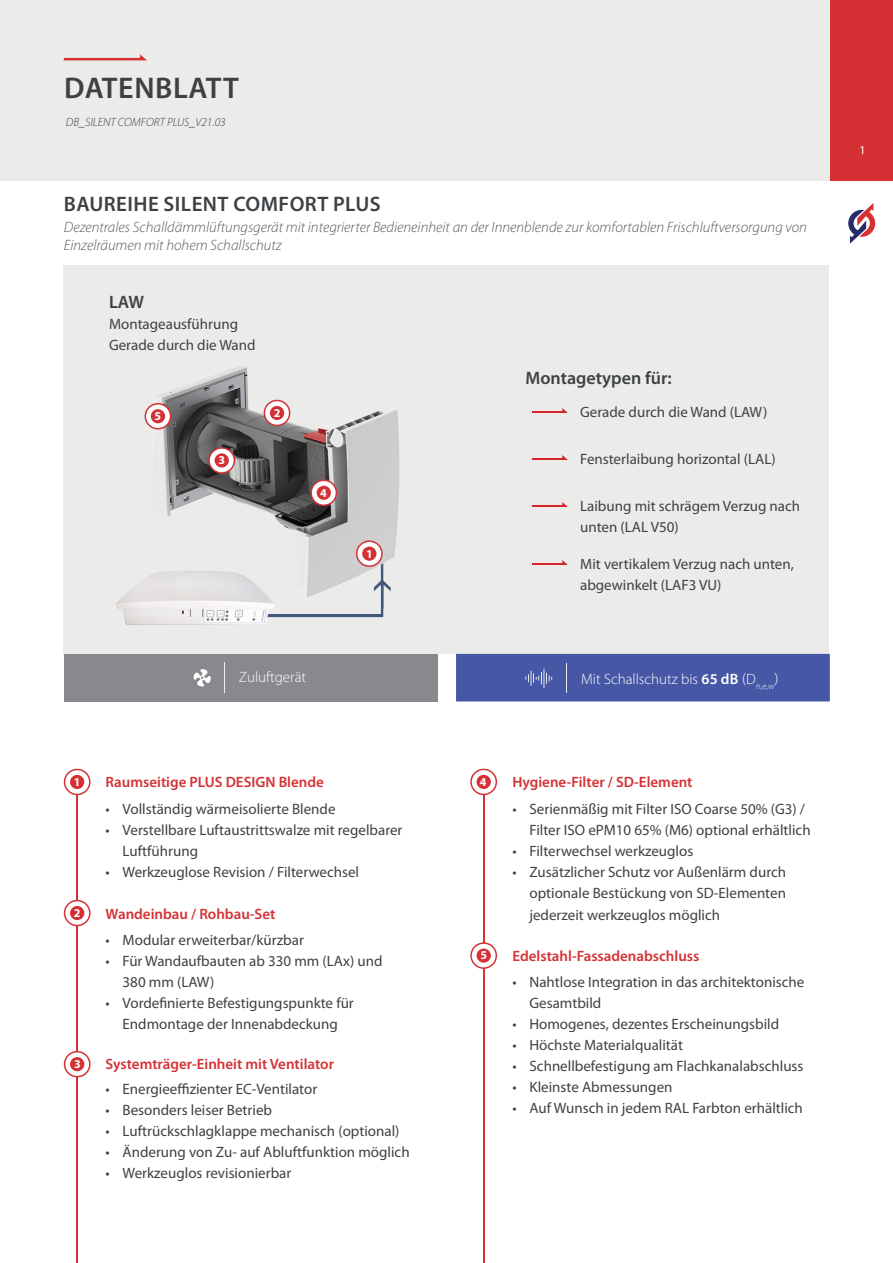
<style>
.page{position:relative;width:893px;height:1263px;background:#fff}
.page>*{position:absolute;margin:0;border:0;box-sizing:border-box;transform-origin:0 0}
.Kapitel-Headline{font:600 30px "Myriad Pro";letter-spacing:.02em;color:#3e4143}
.Baureihe-Headline{font:600 21px "Myriad Pro";letter-spacing:.02em;color:#3d4144}
.Bildbeschriftung_Headline{font:600 18px "Myriad Pro";color:#3d4144}
.t1{font:15px/21px "Myriad Pro";color:#3e4143}
.t2{font:italic 300 15px/18px "Myriad Pro";color:#57585a}
.Aufzählung{font:600 15px "Myriad Pro";color:#d53134}
.t3{font:300 15px "Myriad Pro";color:#fff}
.Bildbeschriftung{font:15px "Myriad Pro";color:#3d4144}
.Dateibezeichung_mit_Versionsnummer{font:italic 300 12px "Myriad Pro";color:#3e4143}
.t4{font:700 12px "Myriad Pro";color:#fff}
.Seitenzahl{font:12px "Myriad Pro";color:#fff}
.s1{font-weight:600}
</style>
<div class="page">
<div style="left:64px;top:266px;width:765px;height:388px;background:#ebebea"></div>
<div style="left:0;top:0;width:893px;height:181px;background:#ebebea"></div>
<svg style="left:848px;top:203px;width:27px;height:41px"></svg>
<div style="left:456px;top:654px;width:374px;height:47px;background:#4557a5"></div>
<hr style="left:566px;top:663px;width:1px;height:30px;background:#ececee">
<svg style="left:525px;top:668px;width:27px;height:20px"></svg>
<hr style="left:77px;top:780px;width:1px;height:483px;background:#d53134">
<hr style="left:483px;top:780px;width:1px;height:483px;background:#d53134">
<div style="left:64px;top:654px;width:374px;height:48px;background:#87898c"></div>
<hr style="left:225px;top:662px;width:1px;height:31px;background:#ececee">
<svg style="left:193px;top:669px;width:18px;height:18px"></svg>
<svg style="left:65px;top:769px;width:25px;height:25px"></svg>
<div style="left:64px;top:769px;width:27px;height:26px;border:2px solid #d53134;border-radius:50%"></div>
<div style="left:70px;top:775px;width:14px;height:14px;background:#d53134;border-radius:50%"></div>
<svg style="left:471px;top:769px;width:25px;height:25px"></svg>
<div style="left:470px;top:769px;width:27px;height:26px;border:2px solid #d53134;border-radius:50%"></div>
<div style="left:477px;top:775px;width:14px;height:14px;background:#d53134;border-radius:50%"></div>
<svg style="left:471px;top:943px;width:25px;height:25px"></svg>
<div style="left:470px;top:942px;width:27px;height:27px;border:2px solid #d53134;border-radius:50%"></div>
<div style="left:477px;top:948px;width:14px;height:15px;background:#d53134;border-radius:50%"></div>
<svg style="left:65px;top:900px;width:25px;height:25px"></svg>
<div style="left:64px;top:900px;width:27px;height:26px;border:2px solid #d53134;border-radius:50%"></div>
<div style="left:70px;top:906px;width:14px;height:14px;background:#d53134;border-radius:50%"></div>
<svg style="left:65px;top:1052px;width:25px;height:25px"></svg>
<div style="left:64px;top:1051px;width:27px;height:26px;border:2px solid #d53134;border-radius:50%"></div>
<div style="left:70px;top:1057px;width:14px;height:14px;background:#d53134;border-radius:50%"></div>
<div style="left:830px;top:0;width:63px;height:181px;background:#d53134"></div>
<svg style="left:64px;top:54px;width:83px;height:6px"></svg>
<img style="left:533px;top:409px;width:35px;height:4px">
<img style="left:533px;top:456px;width:35px;height:4px">
<img style="left:533px;top:502px;width:34px;height:4px">
<img style="left:533px;top:560px;width:34px;height:4px">
<img style="left:116px;top:366px;width:284px;height:259px">
<svg style="left:145px;top:404px;width:26px;height:25px"></svg>
<div style="left:145px;top:403px;width:26px;height:26px;border:2px solid #d53134;border-radius:50%"></div>
<div style="left:151px;top:409px;width:14px;height:14px;background:#d53134;border-radius:50%"></div>
<svg style="left:357px;top:541px;width:25px;height:25px"></svg>
<div style="left:356px;top:540px;width:27px;height:27px;border:2px solid #d53134;border-radius:50%"></div>
<div style="left:362px;top:547px;width:14px;height:14px;background:#d53134;border-radius:50%"></div>
<svg style="left:311px;top:480px;width:25px;height:25px"></svg>
<div style="left:310px;top:479px;width:27px;height:27px;border:2px solid #d53134;border-radius:50%"></div>
<div style="left:317px;top:486px;width:14px;height:14px;background:#d53134;border-radius:50%"></div>
<svg style="left:264px;top:400px;width:26px;height:25px"></svg>
<div style="left:264px;top:400px;width:26px;height:26px;border:2px solid #d53134;border-radius:50%"></div>
<div style="left:270px;top:406px;width:14px;height:14px;background:#d53134;border-radius:50%"></div>
<svg style="left:209px;top:448px;width:25px;height:25px"></svg>
<div style="left:208px;top:447px;width:27px;height:27px;border:2px solid #d53134;border-radius:50%"></div>
<div style="left:215px;top:453px;width:14px;height:14px;background:#d53134;border-radius:50%"></div>
<p class="Kapitel-Headline" style="left:64px;top:69px;width:176px">DATENBLATT</p>
<p class="Dateibezeichung_mit_Versionsnummer" style="left:66px;top:115px;width:161px">DB_SILENT COMFORT PLUS_V21.03</p>
<p class="Baureihe-Headline" style="left:64px;top:191px;width:318px">BAUREIHE SILENT COMFORT PLUS</p>
<p class="t2" style="left:64px;top:218px;width:745px">Dezentrales Schalldämmlüftungsgerät mit integrierter Bedieneinheit an der Innenblende zur komfortablen Frischluftversorgung von<br>Einzelräumen mit hohem Schallschutz</p>
<p class="Bildbeschriftung_Headline" style="left:109px;top:291px;width:37px">LAW</p>
<p class="Bildbeschriftung" style="left:109px;top:315px;width:131px">Montageausführung</p>
<p class="Bildbeschriftung" style="left:109px;top:336px;width:148px">Gerade durch die Wand</p>
<p class="t4" style="left:155px;top:409px;width:8px">5</p>
<p class="t4" style="left:219px;top:454px;width:8px">3</p>
<p class="t4" style="left:274px;top:406px;width:8px">2</p>
<p class="t4" style="left:320px;top:486px;width:8px">4</p>
<p class="t4" style="left:366px;top:547px;width:8px">1</p>
<p class="t3" style="left:244px;top:668px;width:69px">Zuluftgerät</p>
<p class="t3" style="left:239px;top:668px;width:69px">Zuluftgerät</p>
<p class="Bildbeschriftung_Headline" style="left:525px;top:366px;width:148px">Montagetypen für:</p>
<p class="t1" style="left:580px;top:402px;width:189px">Gerade durch die Wand (LAW)</p>
<p class="t1" style="left:580px;top:448px;width:197px">Fensterlaibung horizontal (LAL)</p>
<p class="t1" style="left:580px;top:495px;width:222px">Laibung mit schrägem Verzug nach unten (LAL V50)</p>
<p class="t1" style="left:580px;top:553px;width:215px">Mit vertikalem Verzug nach unten, abgewinkelt (LAF3 VU)</p>
<p class="t3" style="left:581px;top:670px;width:199px">Mit Schallschutz bis <span class="s1">65 dB</span> (D<sub>n,e,w</sub>)</p>
<p class="Aufzählung" style="left:106px;top:772px;width:220px">Raumseitige PLUS DESIGN Blende</p>
<p class="t1" style="left:106px;top:799px;width:231px">• Vollständig wärmeisolierte Blende</p>
<p class="t1" style="left:123px;top:820px;width:281px;text-indent:-17px">• Verstellbare Luftaustrittswalze mit regelbarer<br>Luftführung</p>
<p class="t1" style="left:106px;top:862px;width:255px">• Werkzeuglose Revision / Filterwechsel</p>
<p class="Aufzählung" style="left:106px;top:904px;width:171px">Wandeinbau / Rohbau-Set</p>
<p class="t1" style="left:106px;top:929px;width:200px">• Modular erweiterbar/kürzbar</p>
<p class="t1" style="left:123px;top:950px;width:261px;text-indent:-17px">• Für Wandaufbauten ab 330 mm (LAx) und<br>380 mm (LAW)</p>
<p class="t1" style="left:106px;top:992px;width:250px;text-align:center">• Vordefinierte Befestigungspunkte für<br>Endmontage der Innenabdeckung</p>
<p class="Aufzählung" style="left:106px;top:1055px;width:230px">Systemträger-Einheit mit Ventilator</p>
<p class="t1" style="left:106px;top:1078px;width:213px">• Energieeffizienter EC-Ventilator</p>
<p class="t1" style="left:106px;top:1099px;width:168px">• Besonders leiser Betrieb</p>
<p class="t1" style="left:106px;top:1120px;width:295px">• Luftrückschlagklappe mechanisch (optional)</p>
<p class="t1" style="left:106px;top:1141px;width:306px">• Änderung von Zu- auf Abluftfunktion möglich</p>
<p class="t1" style="left:106px;top:1162px;width:187px">• Werkzeuglos revisionierbar</p>
<p class="t4" style="left:74px;top:775px;width:8px">1</p>
<p class="t4" style="left:480px;top:775px;width:8px">4</p>
<p class="t4" style="left:74px;top:906px;width:8px">2</p>
<p class="t4" style="left:480px;top:949px;width:8px">5</p>
<p class="t4" style="left:74px;top:1057px;width:8px">3</p>
<p class="Aufzählung" style="left:512px;top:772px;width:182px">Hygiene-Filter / SD-Element</p>
<p class="t1" style="left:529px;top:799px;width:283px;text-indent:-17px">• Serienmäßig mit Filter ISO Coarse 50% (G3) /<br>Filter ISO ePM10 65% (M6) optional erhältlich</p>
<p class="t1" style="left:512px;top:841px;width:182px">• Filterwechsel werkzeuglos</p>
<p class="t1" style="left:529px;top:862px;width:258px;text-align:justify;text-indent:-17px">• Zusätzlicher Schutz vor Außenlärm durch optionale Bestückung von SD-Elementen jederzeit werkzeuglos möglich</p>
<p class="Aufzählung" style="left:512px;top:946px;width:188px">Edelstahl-Fassadenabschluss</p>
<p class="t1" style="left:529px;top:971px;width:276px;text-indent:-17px">• Nahtlose Integration in das architektonische<br>Gesamtbild</p>
<p class="t1" style="left:512px;top:1013px;width:268px">• Homogenes, dezentes Erscheinungsbild</p>
<p class="t1" style="left:512px;top:1034px;width:172px">• Höchste Materialqualität</p>
<p class="t1" style="left:512px;top:1055px;width:293px">• Schnellbefestigung am Flachkanalabschluss</p>
<p class="t1" style="left:512px;top:1076px;width:162px">• Kleinste Abmessungen</p>
<p class="t1" style="left:512px;top:1097px;width:292px">• Auf Wunsch in jedem RAL Farbton erhältlich</p>
<p class="Seitenzahl" style="left:859px;top:143px;width:8px">1</p>
</div>
